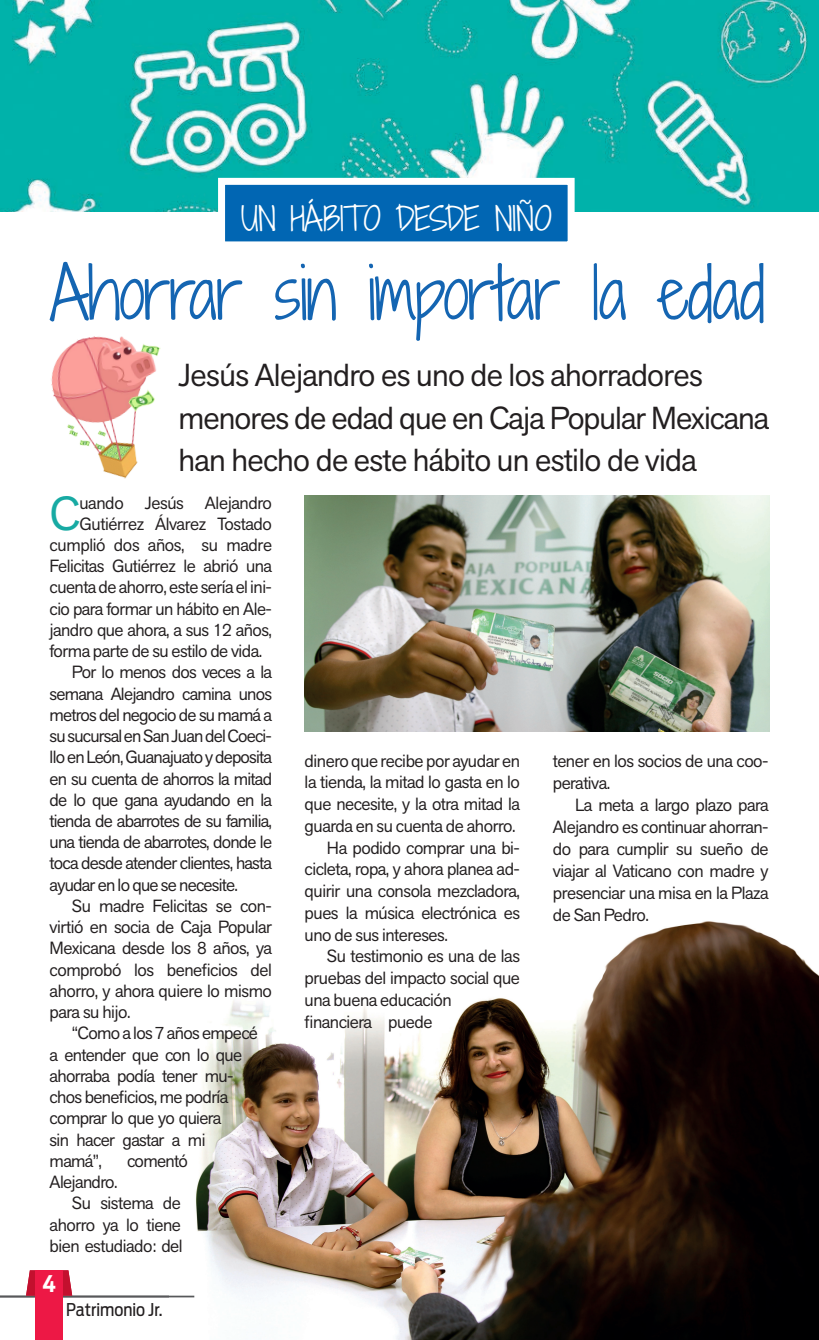
<style>
.page{position:relative;width:819px;height:1340px;background:#fff}
.page>*{position:absolute;margin:0;border:0;box-sizing:border-box;transform-origin:0 0}
.t1{font:300 68.25px "Shadows Into";letter-spacing:-.02em;color:#1465b2}
.t2{font:47.25px "Akzid Grtsk Next";color:#17aaa3}
.t3{font:31.5px/42.7px "Akzid Grtsk Next";letter-spacing:-.02em;color:#231f20}
.t4{font:300 31.5px "Shadows Into";letter-spacing:-.02em;color:#fff}
.t5{font:700 22.75px "Antenna Cond";color:#fff}
.t6{font:17.5px/21.2px "Akzid Grtsk Next";letter-spacing:-.025em;color:#231f20;text-align:justify}
.t7{font:17.5px "Antenna Cond";color:#231f20}
</style>
<div class="page">
<img style="left:169px;top:921px;width:650px;height:418px">
<img style="left:0;top:0;width:819px;height:212px">
<div style="left:221px;top:181px;width:350px;height:64px;background:#0166b3"></div>
<div style="left:218px;top:178px;width:356px;height:70px;border:7px solid #fff"></div>
<img style="left:304px;top:495px;width:465px;height:237px">
<img style="left:51px;top:336px;width:110px;height:143px">
<hr style="left:0;top:1295px;width:194px;height:2px;background:#57585a">
<svg style="left:26px;top:1270px;width:46px;height:25px"></svg>
<div style="left:35px;top:1270px;width:28px;height:69px;background:#ed1845"></div>
<p class="t4" style="left:241px;top:195px;width:312px">UN HÁBITO DESDE NIÑO</p>
<p class="t1" style="left:50px;top:243px;width:717px">Ahorrar sin importar la edad</p>
<p class="t3" style="left:178px;top:353px;width:525px">Jesús Alejandro es uno de los ahorradores</p>
<p class="t3" style="left:178px;top:396px;width:592px">menores de edad que en Caja Popular Mexicana han hecho de este hábito un estilo de vida</p>
<p class="t2" style="left:50px;top:482px;width:32px">C</p>
<p class="t6" style="left:79px;top:492px;width:194px">uando Jesús Alejandro</p>
<p class="t6" style="left:79px;top:513px;width:194px">Gutiérrez Álvarez Tostado</p>
<p class="t6" style="left:50px;top:534px;width:224px">cumplió dos años, su madre</p>
<p class="t6" style="left:50px;top:555px;width:224px">Felicitas Gutiérrez le abrió una</p>
<p class="t6" style="left:50px;top:576px;width:224px">cuenta de ahorro, este sería el ini-</p>
<p class="t6" style="left:50px;top:597px;width:224px">cio para formar un hábito en Ale-</p>
<p class="t6" style="left:50px;top:619px;width:224px">jandro que ahora, a sus 12 años,</p>
<p class="t6" style="left:50px;top:640px;width:214px">forma parte de su estilo de vida.</p>
<p class="t6" style="left:50px;top:661px;width:224px;text-indent:22px">Por lo menos dos veces a la semana Alejandro camina unos metros del negocio de su mamá a su sucursal en San Juan del Coeci&shy;llo en León, Guanajuato y deposita en su cuenta de ahorros la mitad de lo que gana ayudando en la tienda de abarrotes de su familia, una tienda de abarrotes, donde le toca desde atender clientes, hasta ayudar en lo que se necesite.</p>
<p class="t6" style="left:50px;top:895px;width:224px;text-indent:22px">Su madre Felicitas se con&shy;virtió en socia de Caja Popular Mexicana desde los 8 años, ya comprobó los beneficios del ahorro, y ahora quiere lo mismo para su hijo.</p>
<p class="t6" style="left:50px;top:1022px;width:210px;text-align:left;text-indent:22px">“Como a los 7 años empecé a entender que con lo que ahorraba podía tener mu&shy;chos beneficios, me podría comprar lo que yo quiera<br>sin hacer gastar a mi mamá”,</p>
<p class="t6" style="left:127px;top:1149px;width:62px">comentó</p>
<p class="t6" style="left:50px;top:1171px;width:69px">Alejandro.</p>
<p class="t6" style="left:50px;top:1192px;width:135px;text-indent:22px">Su sistema de ahorro ya lo tiene bien estudiado: del</p>
<p class="t5" style="left:43px;top:1270px;width:15px">4</p>
<p class="t7" style="left:66px;top:1299px;width:98px">Patrimonio Jr.</p>
<p class="t6" style="left:304px;top:749px;width:217px;line-height:21.7px">dinero que recibe por ayudar en la tienda, la mitad lo gasta en lo que necesite, y la otra mitad la guarda en su cuenta de ahorro.</p>
<p class="t6" style="left:304px;top:836px;width:217px;line-height:21.7px;text-indent:22px">Ha podido comprar una bi&shy;cicleta, ropa, y ahora planea ad&shy;quirir una consola mezcladora, pues la música electrónica es uno de sus intereses.</p>
<p class="t6" style="left:304px;top:945px;width:217px;line-height:21.7px;text-align:left;text-indent:22px">Su testimonio es una de las pruebas del impacto social que una buena educación financiera puede</p>
<p class="t6" style="left:552px;top:749px;width:217px;line-height:22.1px">tener en los socios de una coo&shy;perativa.</p>
<p class="t6" style="left:552px;top:793px;width:217px;line-height:22.1px;text-indent:22px">La meta a largo plazo para Alejandro es continuar ahorran&shy;do para cumplir su sueño de viajar al Vaticano con madre y presenciar una misa en la Plaza de San Pedro.</p>
</div>
